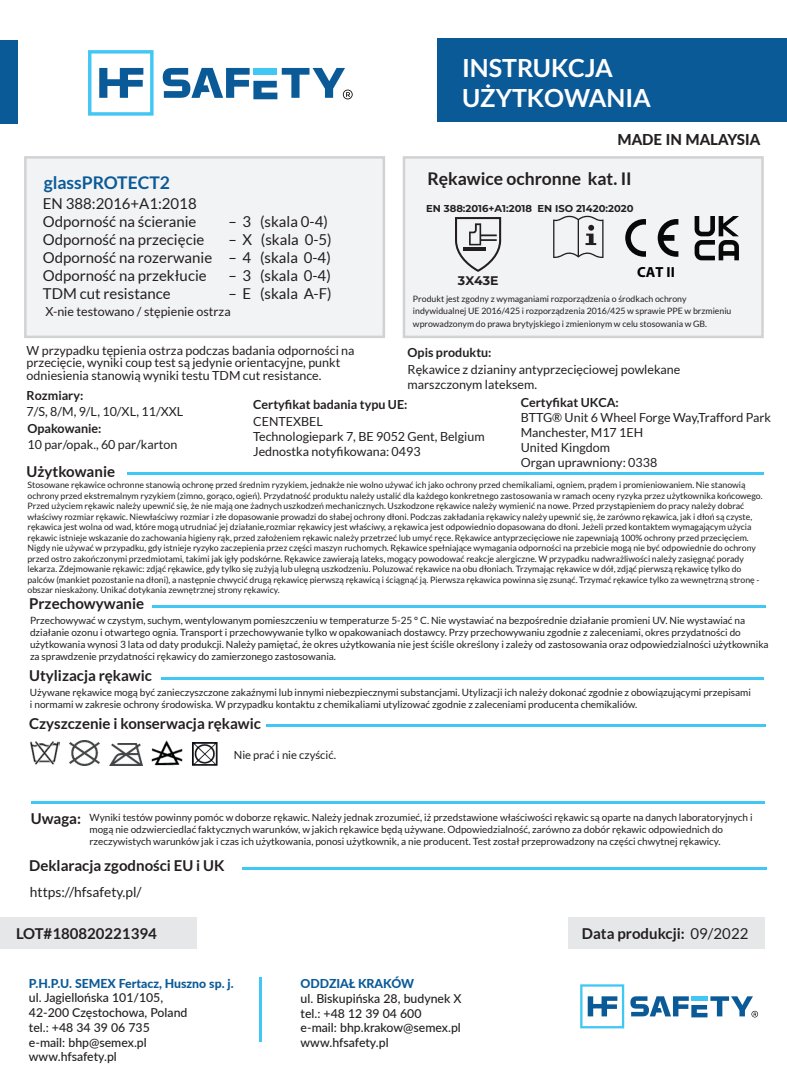
<style>
.page{position:relative;width:787px;height:1092px;background:#fff}
.page>*{position:absolute;margin:0;border:0;box-sizing:border-box;transform-origin:0 0}
.t1{font:700 25px/30px "Lato";color:#fff}
.t2{font:700 17.5px "Lato";color:#231f20}
.t3{font:700 17.5px "Lato";color:#0b5a98}
.t4{font:15px/18px "Lato";color:#231f20}
.t5{font:700 15px "Lato";color:#231f20}
.t6{font:800 15px "Lato";color:#231f20}
.t7{font:700 14.75px "Myriad Pro";color:#000003}
.t8{font:13.75px "Lato";color:#231f20}
.t9{font:12.5px/15px "Lato";color:#231f20}
.t10{font:700 12.5px "Lato";color:#231f20}
.t11{font:700 12.5px "Montserrat";color:#231f20}
.t12{font:500 12.25px/14.8px "Lato";color:#231f20}
.t13{font:800 12.25px "Lato";color:#0b5a98}
.t14{font:11.25px "Lato";color:#231f20}
.t15{font:10px/12px "Lato";color:#231f20}
.t16{font:700 10px "Montserrat";color:#231f20}
.t17{font:8.75px/10.5px "Lato";color:#231f20}
.s1{font-weight:400}
</style>
<div class="page">
<hr style="left:127px;top:472px;width:636px;height:3px;background:#40c7f4">
<hr style="left:161px;top:677px;width:602px;height:2px;background:#40c7f4">
<hr style="left:266px;top:724px;width:500px;height:3px;background:#40c7f4">
<img style="left:30px;top:741px;width:30px;height:24px">
<img style="left:70px;top:740px;width:29px;height:25px">
<img style="left:109px;top:743px;width:33px;height:22px">
<img style="left:152px;top:740px;width:30px;height:25px">
<img style="left:192px;top:742px;width:25px;height:23px">
<div style="left:568px;top:916px;width:197px;height:32px;background:#e6e7e9"></div>
<div style="left:0;top:916px;width:197px;height:32px;background:#e6e7e9"></div>
<div style="left:751px;top:1010px;width:7px;height:7px;background:#7b7b7b;border-radius:50%"></div>
<svg style="left:580px;top:984px;width:44px;height:44px"></svg>
<svg style="left:630px;top:996px;width:127px;height:21px"></svg>
<hr style="left:259px;top:977px;width:2px;height:64px;background:#40c7f4">
<div style="left:403px;top:156px;width:360px;height:182px;background:#f2f3f4;border:2px solid #d1d2d4"></div>
<div style="left:24px;top:156px;width:361px;height:182px;background:#f2f3f4;border:2px solid #d1d2d4"></div>
<hr style="left:242px;top:867px;width:524px;height:2px;background:#40c7f4">
<hr style="left:31px;top:801px;width:733px;height:3px;background:#40c7f4">
<div style="left:0;top:40px;width:18px;height:83px;background:#0b5a98"></div>
<div style="left:437px;top:39px;width:350px;height:83px;background:#0b5a98"></div>
<svg style="left:88px;top:50px;width:65px;height:66px"></svg>
<svg style="left:163px;top:68px;width:189px;height:31px"></svg>
<svg style="left:553px;top:215px;width:50px;height:43px"></svg>
<svg style="left:455px;top:217px;width:46px;height:55px"></svg>
<hr style="left:463px;top:247px;width:22px;height:4px;background:#231f20">
<svg style="left:625px;top:219px;width:21px;height:38px"></svg>
<svg style="left:657px;top:219px;width:21px;height:38px"></svg>
<svg style="left:694px;top:216px;width:45px;height:44px"></svg>
<hr style="left:152px;top:605px;width:614px;height:2px;background:#40c7f4">
<h1 class="t1" style="left:462px;top:52px;width:190px">INSTRUKCJA<br>UŻYTKOWANIA</h1>
<h3 class="t6" style="left:617px;top:128px;width:144px">MADE IN MALAYSIA</h3>
<h2 class="t3" style="left:44px;top:173px;width:128px">glassPROTECT2</h2>
<h2 class="t2" style="left:427px;top:168px;width:206px">Rękawice ochronne kat. II</h2>
<h3 class="t4" style="left:43px;top:195px;width:171px">EN 388:2016+A1:2018<br>Odporność na ścieranie<br>Odporność na przecięcie<br>Odporność na rozerwanie<br>Odporność na przekłucie<br>TDM cut resistance</h3>
<p class="t16" style="left:426px;top:202px;width:209px">EN 388:2016+A1:2018 EN ISO 21420:2020</p>
<h3 class="t4" style="left:228px;top:212px;width:101px">– 3 (skala 0-4)</h3>
<h3 class="t4" style="left:228px;top:230px;width:105px">– X (skala 0-5)</h3>
<h3 class="t4" style="left:228px;top:248px;width:104px">– 4 (skala 0-4)</h3>
<h3 class="t4" style="left:228px;top:266px;width:104px">– 3 (skala 0-4)</h3>
<h3 class="t4" style="left:228px;top:284px;width:105px">– E (skala A-F)</h3>
<h3 class="t7" style="left:637px;top:262px;width:39px">CAT II</h3>
<h3 class="t11" style="left:458px;top:272px;width:42px">3X43E</h3>
<p class="t17" style="left:413px;top:292px;width:320px;line-height:12.5px">Produkt jest zgodny z wymaganiami rozporządzenia o środkach ochrony indywidualnej UE 2016/425 i rozporządzenia 2016/425 w sprawie PPE w brzmieniu wprowadzonym do prawa brytyjskiego i zmienionym w celu stosowania w GB.</p>
<h3 class="t9" style="left:53px;top:302px;width:195px">Europejska dyrektywa 89/686/EEC</h3>
<h3 class="t9" style="left:45px;top:304px;width:187px">X-nie testowano / stępienie ostrza</h3>
<h3 class="t9" style="left:27px;top:344px;width:329px;line-height:12.5px">W przypadku tępienia ostrza podczas badania odporności na przecięcie, wyniki coup test są jedynie orientacyjne, punkt odniesienia stanowią wyniki testu TDM cut resistance.</h3>
<h3 class="t10" style="left:253px;top:397px;width:156px">Certyfikat badania typu UE:</h3>
<h3 class="t10" style="left:521px;top:395px;width:100px">Certyfikat UKCA:</h3>
<h3 class="t9" style="left:253px;top:414px;width:233px">CENTEXBEL<br>Technologiepark 7, BE 9052 Gent, Belgium<br>Jednostka notyfikowana: 0493</h3>
<h3 class="t10" style="left:407px;top:345px;width:85px">Opis produktu:</h3>
<h3 class="t9" style="left:407px;top:361px;width:274px">Rękawice z dzianiny antyprzecięciowej powlekane marszczonym lateksem.</h3>
<h3 class="t10" style="left:27px;top:388px;width:58px">Rozmiary:</h3>
<h3 class="t9" style="left:27px;top:404px;width:158px">7/S, 8/M, 9/L, 10/XL, 11/XXL</h3>
<h3 class="t10" style="left:27px;top:421px;width:76px">Opakowanie:</h3>
<h3 class="t9" style="left:27px;top:437px;width:151px">10 par/opak., 60 par/karton</h3>
<h3 class="t9" style="left:521px;top:410px;width:252px">BTTG® Unit 6 Wheel Forge Way,Trafford Park<br>Manchester, M17 1EH<br>United Kingdom<br>Organ uprawniony: 0338</h3>
<h3 class="t5" style="left:27px;top:462px;width:90px">Użytkowanie</h3>
<p class="t17" style="left:27px;top:479px;width:736px">Stosowane rękawice ochronne stanowią ochronę przed średnim ryzykiem, jednakże nie wolno używać ich jako ochrony przed chemikaliami, ogniem, prądem i promieniowaniem. Nie stanowią ochrony przed ekstremalnym ryzykiem (zimno, gorąco, ogień). Przydatność produktu należy ustalić dla każdego konkretnego zastosowania w ramach oceny ryzyka przez użytkownika końcowego.<br>Przed użyciem rękawic należy upewnić się, że nie mają one żadnych uszkodzeń mechanicznych. Uszkodzone rękawice należy wymienić na nowe. Przed przystąpieniem do pracy należy dobrać właściwy rozmiar rękawic. Niewłaściwy rozmiar i złe dopasowanie prowadzi do słabej ochrony dłoni. Podczas zakładania rękawicy należy upewnić się, że zarówno rękawica, jak i dłoń są czyste, rękawica jest wolna od wad, które mogą utrudniać jej działanie,rozmiar rękawicy jest właściwy, a rękawica jest odpowiednio dopasowana do dłoni. Jeżeli przed kontaktem wymagającym użycia rękawic istnieje wskazanie do zachowania higieny rąk, przed założeniem rękawic należy przetrzeć lub umyć ręce. Rękawice antyprzecięciowe nie zapewniają 100% ochrony przed przecięciem.<br>Nigdy nie używać w przypadku, gdy istnieje ryzyko zaczepienia przez części maszyn ruchomych. Rękawice spełniające wymagania odporności na przebicie mogą nie być odpowiednie do ochrony przed ostro zakończonymi przedmiotami, takimi jak igły podskórne. Rękawice zawierają lateks, mogący powodować reakcje alergiczne. W przypadku nadwrażliwości należy zasięgnąć porady lekarza. Zdejmowanie rękawic: zdjąć rękawice, gdy tylko się zużyją lub ulegną uszkodzeniu. Poluzować rękawice na obu dłoniach. Trzymając rękawice w dół, zdjąć pierwszą rękawicę tylko do palców (mankiet pozostanie na dłoni), a następnie chwycić drugą rękawicę pierwszą rękawicą i ściągnąć ją. Pierwsza rękawica powinna się zsunąć. Trzymać rękawice tylko za wewnętrzną stronę - obszar nieskażony. Unikać dotykania zewnętrznej strony rękawicy.</p>
<h3 class="t5" style="left:29px;top:595px;width:116px">Przechowywanie</h3>
<p class="t15" style="left:30px;top:614px;width:740px">Przechowywać w czystym, suchym, wentylowanym pomieszczeniu w temperaturze 5-25 ° C. Nie wystawiać na bezpośrednie działanie promieni UV. Nie wystawiać na działanie ozonu i otwartego ognia. Transport i przechowywanie tylko w opakowaniach dostawcy. Przy przechowywaniu zgodnie z zaleceniami, okres przydatności do użytkowania wynosi 3 lata od daty produkcji. Należy pamiętać, że okres użytkowania nie jest ściśle określony i zależy od zastosowania oraz odpowiedzialności użytkownika za sprawdzenie przydatności rękawicy do zamierzonego zastosowania.</p>
<h3 class="t5" style="left:29px;top:667px;width:124px">Utylizacja rękawic</h3>
<p class="t15" style="left:30px;top:686px;width:722px">Używane rękawice mogą być zanieczyszczone zakaźnymi lub innymi niebezpiecznymi substancjami. Utylizacji ich należy dokonać zgodnie z obowiązującymi przepisami i normami w zakresie ochrony środowiska. W przypadku kontaktu z chemikaliami utylizować zgodnie z zaleceniami producenta chemikaliów.</p>
<h3 class="t5" style="left:29px;top:714px;width:233px">Czyszczenie i konserwacja rękawic</h3>
<p class="t14" style="left:234px;top:749px;width:104px">Nie prać i nie czyścić.</p>
<h3 class="t5" style="left:31px;top:810px;width:52px">Uwaga:</h3>
<p class="t15" style="left:89px;top:811px;width:664px">Wyniki testów powinny pomóc w doborze rękawic. Należy jednak zrozumieć, iż przedstawione właściwości rękawic są oparte na danych laboratoryjnych i mogą nie odzwierciedlać faktycznych warunków, w jakich rękawice będą używane. Odpowiedzialność, zarówno za dobór rękawic odpowiednich do rzeczywistych warunków jak i czas ich użytkowania, ponosi użytkownik, a nie producent. Test został przeprowadzony na części chwytnej rękawicy.</p>
<h3 class="t5" style="left:29px;top:857px;width:197px">Deklaracja zgodności EU i UK</h3>
<h3 class="t8" style="left:30px;top:883px;width:113px">https://hfsafety.pl/</h3>
<h3 class="t5" style="left:16px;top:924px;width:142px">LOT#180820221394</h3>
<h3 class="t5" style="left:582px;top:924px;width:168px">Data produkcji: <span class="s1">09/2022</span></h3>
<h3 class="t13" style="left:29px;top:974px;width:206px">P.H.P.U. SEMEX Fertacz, Huszno sp. j.</h3>
<h3 class="t12" style="left:29px;top:990px;width:160px">ul. Jagiellońska 101/105,<br>42-200 Częstochowa, Poland tel.: +48 34 39 06 735 e-mail: bhp@semex.pl www.hfsafety.pl</h3>
<h3 class="t13" style="left:300px;top:974px;width:115px">ODDZIAŁ KRAKÓW</h3>
<h3 class="t12" style="left:300px;top:990px;width:162px">ul. Biskupińska 28, budynek X tel.: +48 12 39 04 600<br>e-mail: bhp.krakow@semex.pl www.hfsafety.pl</h3>
</div>
